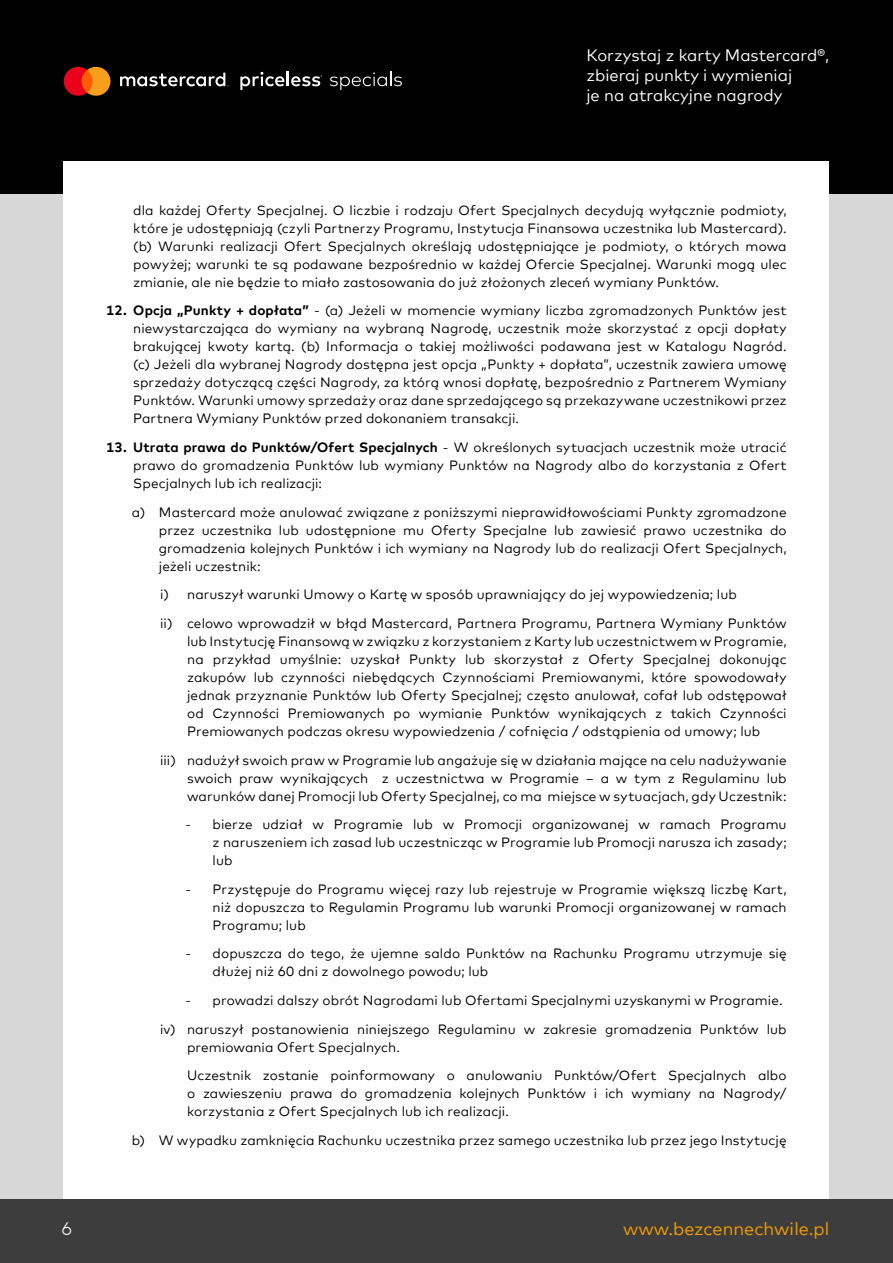
<style>
.page{position:relative;width:893px;height:1263px;background:#fff}
.page>*{position:absolute;margin:0;border:0;box-sizing:border-box;transform-origin:0 0}
.t1{font:18px "Mark Offc For MC";color:#f59e00}
.t2{font:300 18px "Mark Offc For MC";color:#fff}
.t3{font:16.5px/19.8px "Mark Offc For MC";color:#fff}
.t4{font:13.5px/18px "Mark Offc For MC";letter-spacing:.005em;color:#000;text-align:justify}
.s1{font-weight:700}
</style>
<div class="page">
<div style="left:0;top:162px;width:893px;height:1037px;background:#d8d7d7"></div>
<div style="left:0;top:0;width:893px;height:193px;background:#000"></div>
<div style="left:64px;top:162px;width:765px;height:1037px;background:#fff"></div>
<div style="left:0;top:1199px;width:893px;height:64px;background:#3d3d3d"></div>
<svg style="left:64px;top:67px;width:46px;height:29px"></svg>
<svg style="left:120px;top:73px;width:108px;height:13px"></svg>
<svg style="left:240px;top:72px;width:82px;height:18px"></svg>
<svg style="left:330px;top:72px;width:72px;height:18px"></svg>
<p class="t3" style="left:586px;top:44px;width:244px">Korzystaj z karty Mastercard®, zbieraj punkty i wymieniaj<br>je na atrakcyjne nagrody</p>
<p class="t4" style="left:133px;top:200px;width:655px">dla każdej Oferty Specjalnej. O liczbie i rodzaju Ofert Specjalnych decydują wyłącznie podmioty, które je udostępniają (czyli Partnerzy Programu, Instytucja Finansowa uczestnika lub Mastercard). (b) Warunki realizacji Ofert Specjalnych określają udostępniające je podmioty, o których mowa powyżej; warunki te są podawane bezpośrednio w każdej Ofercie Specjalnej. Warunki mogą ulec zmianie, ale nie będzie to miało zastosowania do już złożonych zleceń wymiany Punktów.</p>
<p class="t4" style="left:133px;top:301px;width:655px;text-indent:-27px"><span class="s1">12. Opcja „Punkty + dopłata”</span> - (a) Jeżeli w momencie wymiany liczba zgromadzonych Punktów jest niewystarczająca do wymiany na wybraną Nagrodę, uczestnik może skorzystać z opcji dopłaty brakującej kwoty kartą. (b) Informacja o takiej możliwości podawana jest w Katalogu Nagród. (c) Jeżeli dla wybranej Nagrody dostępna jest opcja „Punkty + dopłata”, uczestnik zawiera umowę sprzedaży dotyczącą części Nagrody, za którą wnosi dopłatę, bezpośrednio z Partnerem Wymiany Punktów. Warunki umowy sprzedaży oraz dane sprzedającego są przekazywane uczestnikowi przez Partnera Wymiany Punktów przed dokonaniem transakcji.</p>
<p class="t4" style="left:133px;top:437px;width:655px;text-indent:-27px"><span class="s1">13. Utrata prawa do Punktów/Ofert Specjalnych</span> - W określonych sytuacjach uczestnik może utracić prawo do gromadzenia Punktów lub wymiany Punktów na Nagrody albo do korzystania z Ofert Specjalnych lub ich realizacji:</p>
<p class="t4" style="left:159px;top:502px;width:629px;text-indent:-27px">a) Mastercard może anulować związane z poniższymi nieprawidłowościami Punkty zgromadzone przez uczestnika lub udostępnione mu Oferty Specjalne lub zawiesić prawo uczestnika do gromadzenia kolejnych Punktów i ich wymiany na Nagrody lub do realizacji Ofert Specjalnych, jeżeli uczestnik:</p>
<p class="t4" style="left:160px;top:579px;width:628px;line-height:28.7px">i) naruszył warunki Umowy o Kartę w sposób uprawniający do jej wypowiedzenia; lub<br>ii) celowo wprowadził w błąd Mastercard, Partnera Programu, Partnera Wymiany Punktów</p>
<p class="t4" style="left:187px;top:631px;width:601px">lub Instytucję Finansową w związku z korzystaniem z Karty lub uczestnictwem w Programie, na przykład umyślnie: uzyskał Punkty lub skorzystał z Oferty Specjalnej dokonując zakupów lub czynności niebędących Czynnościami Premiowanymi, które spowodowały jednak przyznanie Punktów lub Oferty Specjalnej; często anulował, cofał lub odstępował od Czynności Premiowanych po wymianie Punktów wynikających z takich Czynności Premiowanych podczas okresu wypowiedzenia / cofnięcia / odstąpienia od umowy; lub</p>
<p class="t4" style="left:187px;top:750px;width:601px;text-indent:-27px">iii) nadużył swoich praw w Programie lub angażuje się w działania mające na celu nadużywanie swoich praw wynikających z uczestnictwa w Programie – a w tym z Regulaminu lub warunków danej Promocji lub Oferty Specjalnej, co ma miejsce w sytuacjach, gdy Uczestnik:</p>
<p class="t4" style="left:213px;top:814px;width:576px;text-indent:-27px">- bierze udział w Programie lub w Promocji organizowanej w ramach Programu z naruszeniem ich zasad lub uczestnicząc w Programie lub Promocji narusza ich zasady; lub</p>
<p class="t4" style="left:213px;top:879px;width:576px;text-indent:-27px">- Przystępuje do Programu więcej razy lub rejestruje w Programie większą liczbę Kart, niż dopuszcza to Regulamin Programu lub warunki Promocji organizowanej w ramach Programu; lub</p>
<p class="t4" style="left:213px;top:944px;width:576px;text-indent:-27px">- dopuszcza do tego, że ujemne saldo Punktów na Rachunku Programu utrzymuje się dłużej niż 60 dni z dowolnego powodu; lub</p>
<p class="t4" style="left:160px;top:985px;width:628px;line-height:28.7px;text-align:right">- prowadzi dalszy obrót Nagrodami lub Ofertami Specjalnymi uzyskanymi w Programie.<br>iv) naruszył postanowienia niniejszego Regulaminu w zakresie gromadzenia Punktów lub</p>
<p class="t4" style="left:187px;top:1031px;width:601px;line-height:28.7px">premiowania Ofert Specjalnych.<br>Uczestnik zostanie poinformowany o anulowaniu Punktów/Ofert Specjalnych albo</p>
<p class="t4" style="left:187px;top:1083px;width:601px">o zawieszeniu prawa do gromadzenia kolejnych Punktów i ich wymiany na Nagrody/ korzystania z Ofert Specjalnych lub ich realizacji.</p>
<p class="t4" style="left:132px;top:1130px;width:656px">b) W wypadku zamknięcia Rachunku uczestnika przez samego uczestnika lub przez jego Instytucję</p>
<h1 class="t2" style="left:62px;top:1215px;width:12px">6</h1>
<h1 class="t1" style="left:623px;top:1215px;width:208px">www.bezcennechwile.pl</h1>
</div>
